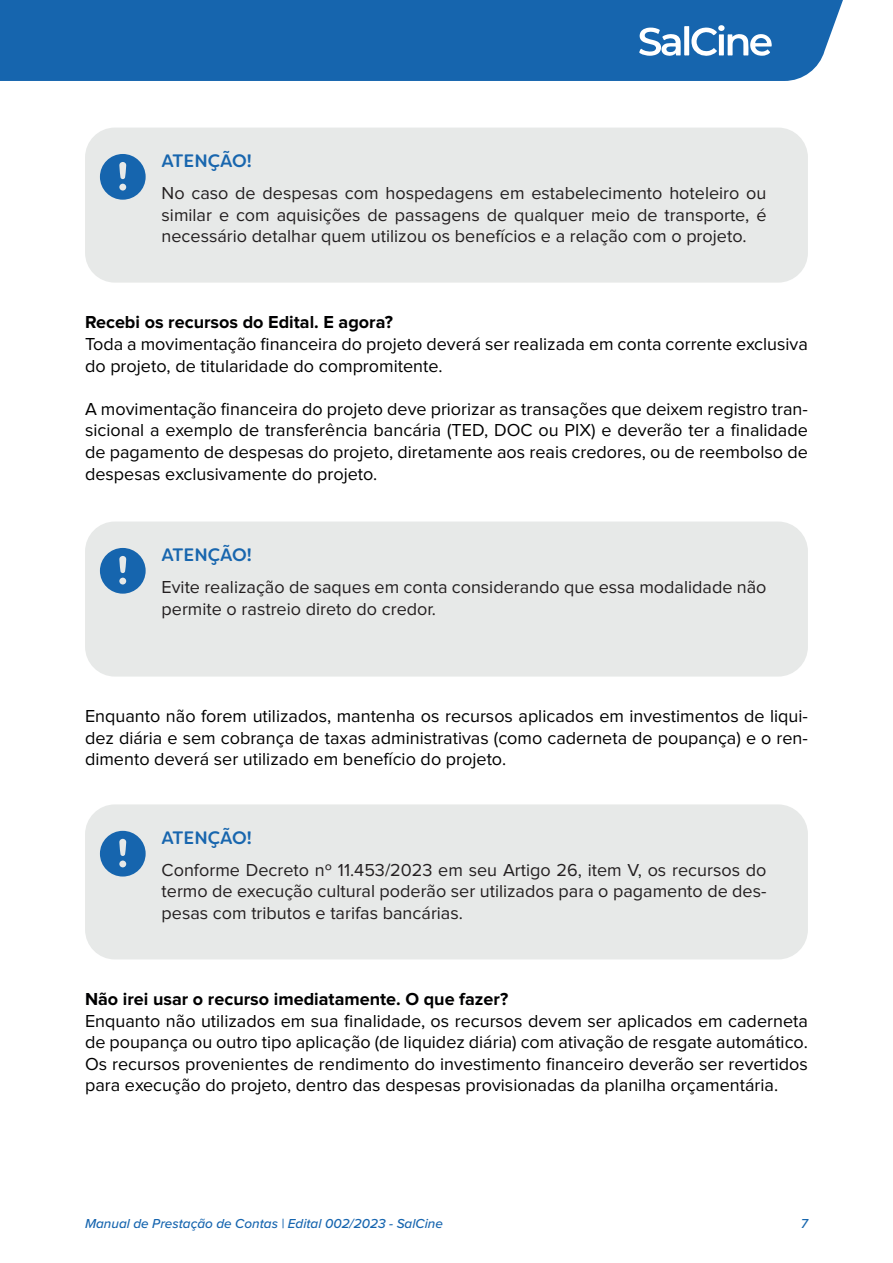
<style>
.page{position:relative;width:893px;height:1263px;background:#fff}
.page>*{position:absolute;margin:0;border:0;box-sizing:border-box;transform-origin:0 0}
.t1{font:18px/21.6px "Proxima Nova";color:#000001;text-align:justify}
.t2{font:18px/21.6px "Proxima Nova";color:#231f20;text-align:justify}
.t3{font:700 18px "Proxima Nova";color:#000001}
.t4{font:500 18px "Filson Soft";color:#1866ae}
.t5{font:italic 500 13.5px "Proxima Nova";color:#1665af}
.t6{font:italic 500 13.5px "Proxima Nova";color:#1766ae}
</style>
<div class="page">
<div style="left:0;top:0;width:843px;height:81px;background:#1665ae"></div>
<svg style="left:638px;top:26px;width:134px;height:31px"></svg>
<div style="left:718px;top:25px;width:7px;height:6px;background:#fff;border-radius:50%"></div>
<div style="left:85px;top:128px;width:723px;height:155px;background:#e7e9e8;border-radius:30px"></div>
<svg style="left:100px;top:154px;width:46px;height:46px"></svg>
<div style="left:85px;top:804px;width:723px;height:155px;background:#e7e9e8;border-radius:30px"></div>
<svg style="left:100px;top:831px;width:46px;height:45px"></svg>
<div style="left:85px;top:521px;width:723px;height:155px;background:#e7e9e8;border-radius:30px"></div>
<svg style="left:100px;top:548px;width:46px;height:46px"></svg>
<p class="t4" style="left:162px;top:149px;width:92px">ATENÇÃO!</p>
<p class="t2" style="left:162px;top:183px;width:606px">No caso de despesas com hospedagens em estabelecimento hoteleiro ou similar e com aquisições de passagens de qualquer meio de transporte, é necessário detalhar quem utilizou os benefícios e a relação com o projeto.</p>
<p class="t3" style="left:85px;top:314px;width:309px">Recebi os recursos do Edital. E agora?</p>
<p class="t1" style="left:85px;top:334px;width:724px">Toda a movimentação financeira do projeto deverá ser realizada em conta corrente exclusiva do projeto, de titularidade do compromitente.</p>
<p class="t1" style="left:85px;top:398px;width:724px">A movimentação financeira do projeto deve priorizar as transações que deixem registro tran&shy;sicional a exemplo de transferência bancária (TED, DOC ou PIX) e deverão ter a finalidade de pagamento de despesas do projeto, diretamente aos reais credores, ou de reembolso de despesas exclusivamente do projeto.</p>
<p class="t4" style="left:162px;top:543px;width:92px">ATENÇÃO!</p>
<p class="t2" style="left:162px;top:577px;width:606px">Evite realização de saques em conta considerando que essa modalidade não permite o rastreio direto do credor.</p>
<p class="t1" style="left:85px;top:706px;width:724px">Enquanto não forem utilizados, mantenha os recursos aplicados em investimentos de liqui&shy;dez diária e sem cobrança de taxas administrativas (como caderneta de poupança) e o ren&shy;dimento deverá ser utilizado em benefício do projeto.</p>
<p class="t4" style="left:162px;top:826px;width:92px">ATENÇÃO!</p>
<p class="t2" style="left:162px;top:859px;width:606px">Conforme Decreto nº 11.453/2023 em seu Artigo 26, item V, os recursos do termo de execução cultural poderão ser utilizados para o pagamento de des&shy;pesas com tributos e tarifas bancárias.</p>
<p class="t3" style="left:85px;top:991px;width:425px">Não irei usar o recurso imediatamente. O que fazer?</p>
<p class="t1" style="left:85px;top:1010px;width:724px">Enquanto não utilizados em sua finalidade, os recursos devem ser aplicados em caderneta de poupança ou outro tipo aplicação (de liquidez diária) com ativação de resgate automático.<br>Os recursos provenientes de rendimento do investimento financeiro deverão ser revertidos para execução do projeto, dentro das despesas provisionadas da planilha orçamentária.</p>
<p class="t5" style="left:85px;top:1213px;width:359px">Manual de Prestação de Contas | Edital 002/2023 - SalCine</p>
<p class="t6" style="left:801px;top:1213px;width:9px">7</p>
</div>
